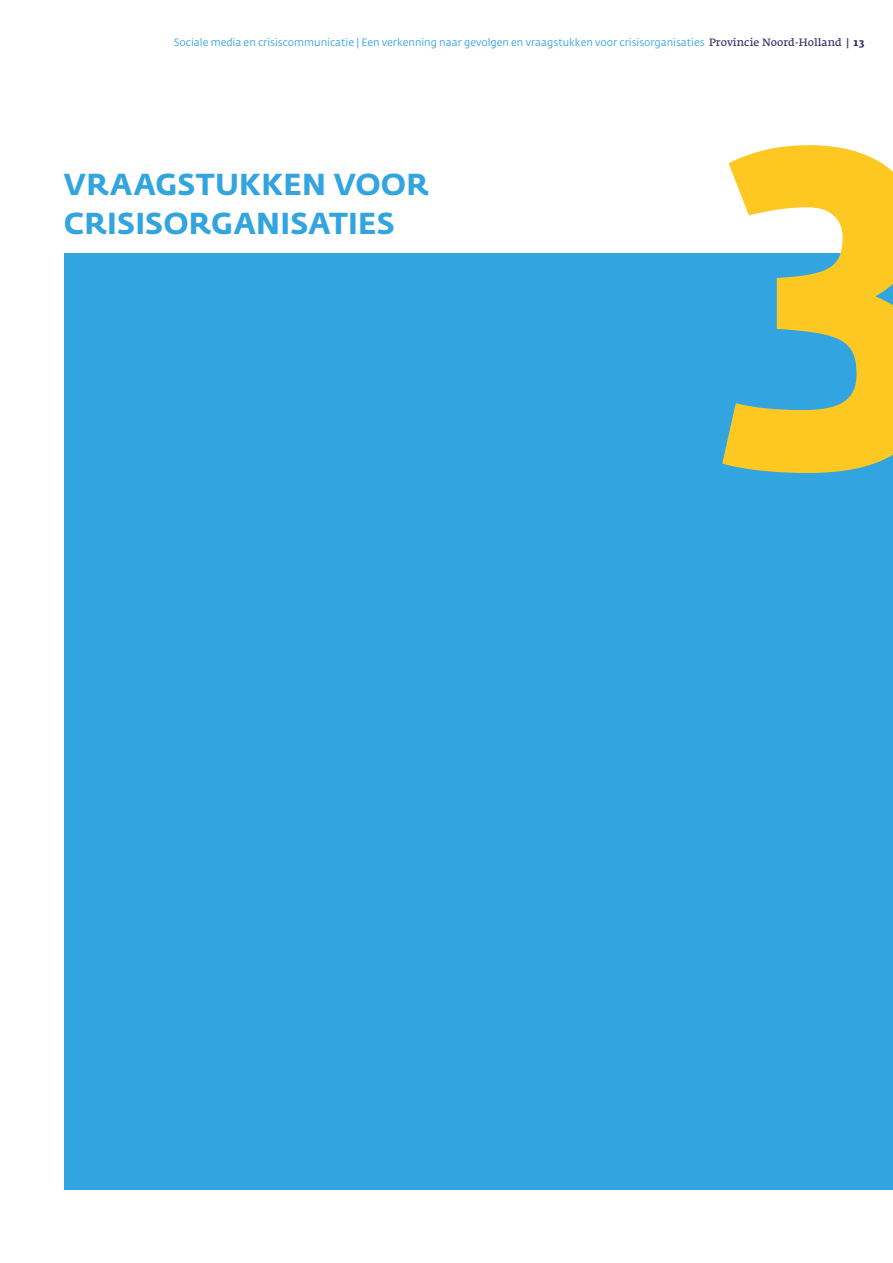
<style>
.page{position:relative;width:893px;height:1263px;background:#fff}
.page>*{position:absolute;margin:0;border:0;box-sizing:border-box;transform-origin:0 0}
.t1{font:700 450.3px "Fedra Sans Std";color:#fec823}
.t2{font:700 30px "Fedra Sans Std";color:#32a4df}
.t3{font:10.5px "Fedra Sans Std";color:#32a4df}
.s1{font-family:"Fedra Serif A Std";font-weight:600;color:#3a366b}
.s2{font-family:"Fedra Serif A Std";font-weight:700;color:#3a366b}
</style>
<div class="page">
<div style="left:64px;top:254px;width:829px;height:936px;background:#32a4df"></div>
<p class="t3" style="left:174px;top:36px;width:692px">Sociale media en crisiscommunicatie | Een verkenning naar gevolgen en vraagstukken voor crisisorganisaties <span class="s1">Provincie Noord-Holland</span> <span class="s2">| 13</span></p>
<h2 class="t2" style="left:64px;top:165px;width:45px">VRAAGS</h2>
<h2 class="t2" style="left:196px;top:165px;width:42px">TUKKEN</h2>
<h2 class="t2" style="left:334px;top:165px;width:25px">VOOR</h2>
<h2 class="t2" style="left:64px;top:204px;width:20px">CRISISORGANISA</h2>
<h2 class="t2" style="left:329px;top:204px;width:35px">TIES</h2>
<h1 class="t1" style="left:712px;top:19px;width:241px">3</h1>
</div>
